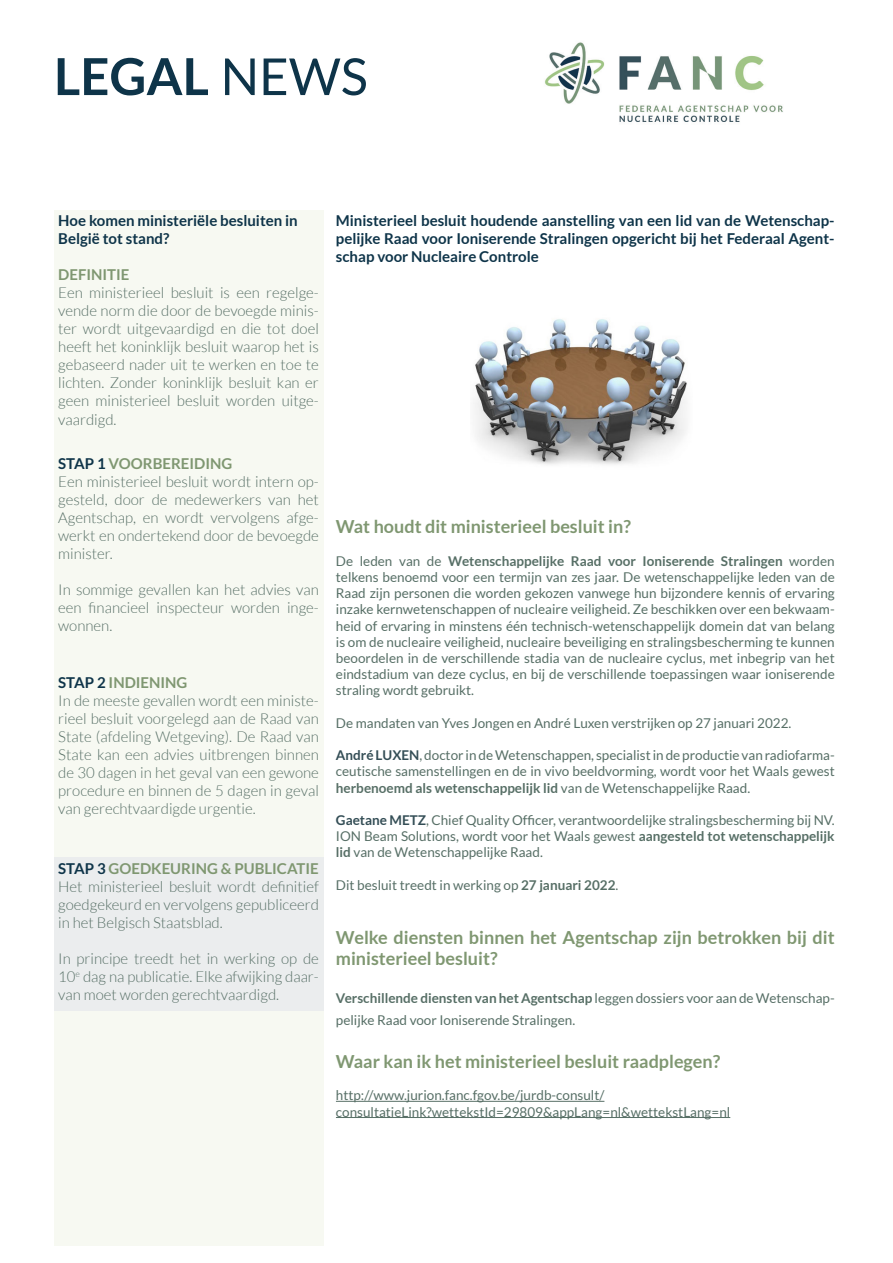
<style>
.page{position:relative;width:893px;height:1263px;background:#fff}
.page>*{position:absolute;margin:0;border:0;box-sizing:border-box;transform-origin:0 0}
.t1{font:700 51px "Lato";color:#0e3449}
.t2{font:700 18px/21.6px "Lato";color:#7f9771}
.t3{font:300 15px/18px "Lato";color:#576f66;text-align:justify}
.t4{font:700 15px/18px "Lato";color:#0e3449}
.t5{font:700 15px "Lato";color:#7f9771}
.t6{font:13.5px/16.2px "Lato";color:#576f66;text-align:justify}
.s1{font-weight:400}
.s2{color:#0e3449}
.s3{font-weight:700}
.s4{font-weight:700;color:#344e56}
</style>
<div class="page">
<div style="left:54px;top:210px;width:269px;height:1036px;background:#f7f9f2"></div>
<img style="left:545px;top:42px;width:238px;height:80px">
<hr style="left:336px;top:1101px;width:268px;height:1px;background:#576f66">
<hr style="left:336px;top:1117px;width:394px;height:1px;background:#576f66">
<div style="left:54px;top:858px;width:269px;height:153px;background:#ebedee"></div>
<img style="left:473px;top:319px;width:214px;height:146px">
<p class="t1" style="left:54px;top:47px;width:315px">LEGAL <span class="s1">NEWS</span></p>
<p class="t4" style="left:58px;top:212px;width:241px">Hoe komen ministeriële besluiten in<br>België tot stand?</p>
<p class="t5" style="left:58px;top:266px;width:73px">DEFINITIE</p>
<p class="t3" style="left:58px;top:284px;width:262px">Een ministerieel besluit is een regelge&shy;vende norm die door de bevoegde minis&shy;ter wordt uitgevaardigd en die tot doel heeft het koninklijk besluit waarop het is gebaseerd nader uit te werken en toe te lichten. Zonder koninklijk besluit kan er geen ministerieel besluit worden uitge&shy;vaardigd.</p>
<p class="t5" style="left:58px;top:455px;width:175px"><span class="s2">STAP 1</span> VOORBEREIDING</p>
<p class="t3" style="left:58px;top:473px;width:262px">Een ministerieel besluit wordt intern op&shy;gesteld, door de medewerkers van het Agentschap, en wordt vervolgens afge&shy;werkt en ondertekend door de bevoegde minister.</p>
<p class="t3" style="left:58px;top:581px;width:262px">In sommige gevallen kan het advies van een financieel inspecteur worden inge&shy;wonnen.</p>
<p class="t5" style="left:58px;top:674px;width:131px"><span class="s2">STAP 2</span> INDIENING</p>
<p class="t3" style="left:58px;top:692px;width:262px">In de meeste gevallen wordt een ministe&shy;rieel besluit voorgelegd aan de Raad van State (afdeling Wetgeving). De Raad van State kan een advies uitbrengen binnen de 30 dagen in het geval van een gewone procedure en binnen de 5 dagen in geval van gerechtvaardigde urgentie.</p>
<p class="t5" style="left:58px;top:860px;width:262px"><span class="s2">STAP 3</span> GOEDKEURING &amp; PUBLICATIE</p>
<p class="t3" style="left:58px;top:878px;width:262px">Het ministerieel besluit wordt definitief goedgekeurd en vervolgens gepubliceerd in het Belgisch Staatsblad.</p>
<p class="t3" style="left:58px;top:950px;width:262px">In principe treedt het in werking op de 10<sup>e</sup> dag na publicatie. Elke afwijking daar&shy;van moet worden gerechtvaardigd.</p>
<p class="t4" style="left:336px;top:212px;width:500px;text-align:justify">Ministerieel besluit houdende aanstelling van een lid van de Wetenschap&shy;pelijke Raad voor Ioniserende Stralingen opgericht bij het Federaal Agent&shy;schap voor Nucleaire Controle</p>
<p class="t2" style="left:336px;top:516px;width:296px">Wat houdt dit ministerieel besluit in?</p>
<p class="t6" style="left:336px;top:553px;width:500px">De leden van de <span class="s3">Wetenschappelijke Raad voor Ioniserende Stralingen</span> worden telkens benoemd voor een termijn van zes jaar. De wetenschappelijke leden van de Raad zijn personen die worden gekozen vanwege hun bijzondere kennis of ervaring inzake kernwetenschappen of nucleaire veiligheid. Ze beschikken over een bekwaam&shy;heid of ervaring in minstens één technisch-wetenschappelijk domein dat van belang is om de nucleaire veiligheid, nucleaire beveiliging en stralingsbescherming te kunnen beoordelen in de verschillende stadia van de nucleaire cyclus, met inbegrip van het eindstadium van deze cyclus, en bij de verschillende toepassingen waar ioniserende straling wordt gebruikt.</p>
<p class="t6" style="left:336px;top:715px;width:457px">De mandaten van Yves Jongen en André Luxen verstrijken op 27 januari 2022.</p>
<p class="t6" style="left:336px;top:747px;width:500px"><span class="s4">André LUXEN</span>, doctor in de Wetenschappen, specialist in de productie van radiofarma&shy;ceutische samenstellingen en de in vivo beeldvorming, wordt voor het Waals gewest <span class="s3">herbenoemd als wetenschappelijk lid</span> van de Wetenschappelijke Raad.</p>
<p class="t6" style="left:336px;top:812px;width:500px"><span class="s4">Gaetane METZ</span>, Chief Quality Officer, verantwoordelijke stralingsbescherming bij NV.<br>ION Beam Solutions, wordt voor het Waals gewest <span class="s3">aangesteld tot wetenschappelijk lid</span> van de Wetenschappelijke Raad.</p>
<p class="t6" style="left:336px;top:877px;width:284px">Dit besluit treedt in werking op <span class="s3">27 januari 2022</span>.</p>
<p class="t2" style="left:336px;top:926px;width:500px">Welke diensten binnen het Agentschap zijn betrokken bij dit ministerieel besluit?</p>
<p class="t6" style="left:336px;top:987px;width:500px;line-height:21.6px"><span class="s3">Verschillende diensten van het Agentschap</span> leggen dossiers voor aan de Wetenschap&shy;pelijke Raad voor Ioniserende Stralingen.</p>
<p class="t2" style="left:336px;top:1050px;width:386px">Waar kan ik het ministerieel besluit raadplegen?</p>
<p class="t6" style="left:336px;top:1087px;width:396px">http://www.jurion.fanc.fgov.be/jurdb-consult/ consultatieLink?wettekstId=29809&amp;appLang=nl&amp;wettekstLang=nl</p>
</div>
